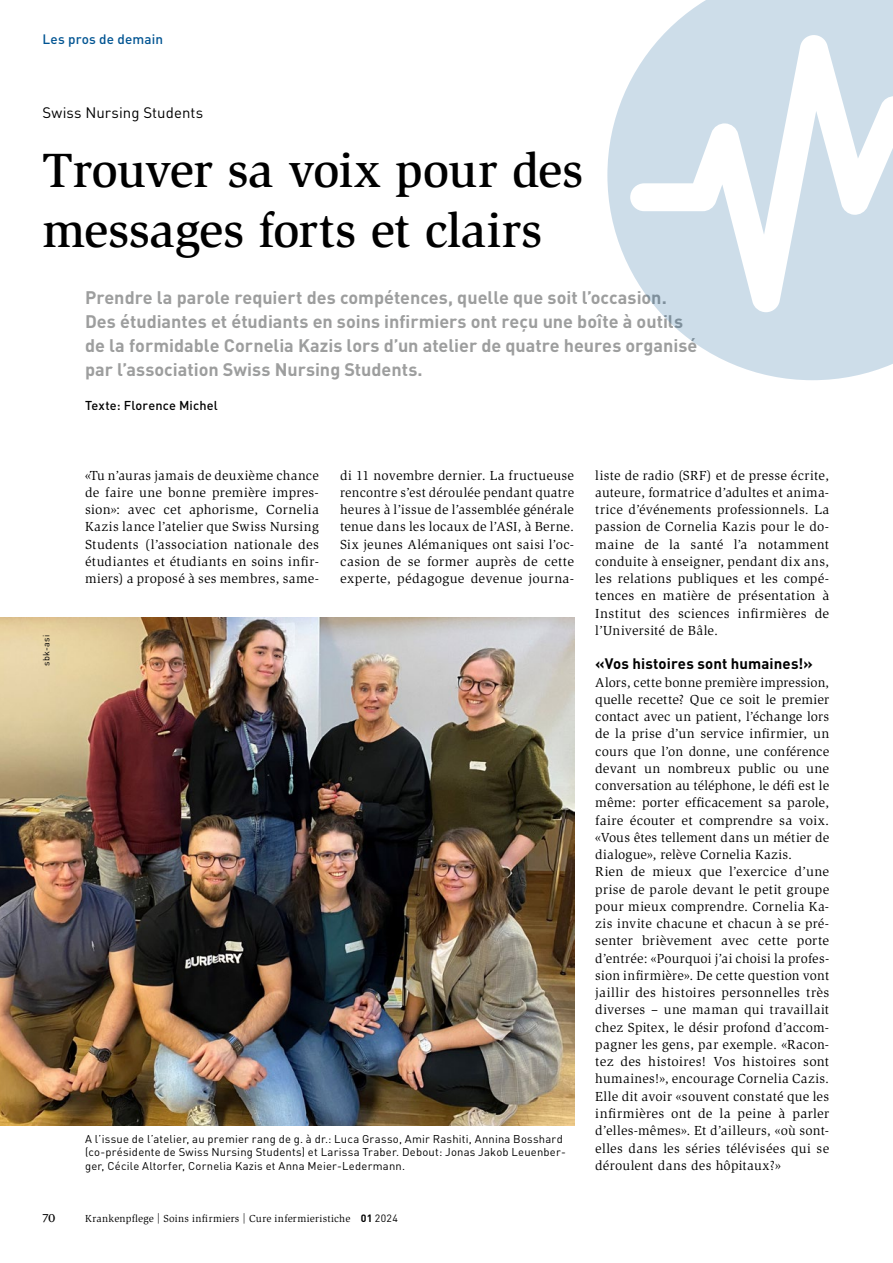
<style>
.page{position:relative;width:893px;height:1263px;background:#fff}
.page>*{position:absolute;margin:0;border:0;box-sizing:border-box;transform-origin:0 0}
.t1{font:500 49.5px/60px "Slimbach Std";letter-spacing:-.01em;color:#000}
.t2{font:700 18px/24px "DIN Pro";color:#9d9e9e}
.t3{font:700 15px "DIN Pro";letter-spacing:.01em;color:#000}
.t4{font:15px "DIN Pro";letter-spacing:.005em;color:#000}
.t5{font:13.5px/17.2px "Slimbach Std";letter-spacing:.02em;color:#000;text-align:justify}
.t6{font:500 13.5px "DIN Pro";letter-spacing:.01em;color:#015492}
.t7{font:500 12.75px "DIN Pro";letter-spacing:.015em;color:#000}
.t8{font:700 12px "Esta Pro";color:#000}
.t9{font:11.25px/13.5px "DIN Pro";letter-spacing:.02em;color:#000}
.t10{font:10.5px "Slimbach Std";letter-spacing:.025em;color:#000}
.t11{font:9px "DIN Pro";letter-spacing:.025em;color:#000}
.s1{font-family:"DIN Pro";font-weight:700}
.s2{font-family:"DIN Pro"}
</style>
<div class="page">
<svg style="left:607px;top:0;width:286px;height:380px;fill:#cddde9"></svg>
<svg style="left:630px;top:35px;width:263px;height:277px;fill:#cddde9"></svg>
<img style="left:0;top:618px;width:574px;height:508px">
<p class="t6" style="left:43px;top:30px;width:122px">Les pros de demain</p>
<p class="t4" style="left:43px;top:103px;width:162px">Swiss Nursing Students</p>
<h1 class="t1" style="left:43px;top:140px;width:542px">Trouver sa voix pour des messages forts et clairs</h1>
<p class="t11" style="left:40px;top:666px;width:32px;rotate:-90deg">sbk-asi</p>
<p class="t2" style="left:85px;top:284px;width:614px">Prendre la parole requiert des compétences, quelle que soit l’occasion.<br>Des étudiantes et étudiants en soins infirmiers ont reçu une boîte à outils de la formidable Cornelia Kazis lors d’un atelier de quatre heures organisé par l’association Swiss Nursing Students.</p>
<p class="t7" style="left:85px;top:397px;width:134px">Texte: Florence Michel</p>
<p class="t5" style="left:85px;top:467px;width:235px">«Tu n’auras jamais de deuxième chance de faire une bonne première impres&shy;sion»: avec cet aphorisme, Cornelia Kazis lance l’atelier que Swiss Nursing Students (l’association nationale des étudiantes et étudiants en soins infir&shy;miers) a proposé à ses membres, same-</p>
<p class="t5" style="left:340px;top:467px;width:235px">di 11 novembre dernier. La fructueuse rencontre s’est déroulée pendant quatre heures à l’issue de l’assemblée générale tenue dans les locaux de l’ASI, à Berne.<br>Six jeunes Alémaniques ont saisi l’oc&shy;casion de se former auprès de cette experte, pédagogue devenue journa-</p>
<p class="t5" style="left:595px;top:467px;width:235px">liste de radio (SRF) et de presse écrite, auteure, formatrice d’adultes et anima&shy;trice d’événements professionnels. La passion de Cornelia Kazis pour le do&shy;maine de la santé l’a notamment conduite à enseigner, pendant dix ans, les relations publiques et les compé&shy;tences en matière de présentation à Institut des sciences infirmières de l’Université de Bâle.</p>
<p class="t3" style="left:595px;top:654px;width:219px">«Vos histoires sont humaines!»</p>
<p class="t5" style="left:595px;top:674px;width:235px;text-align:left">Alors, cette bonne première impression, quelle recette? Que ce soit le premier contact avec un patient, l’échange lors de la prise d’un service infirmier, un cours que l’on donne, une conférence devant un nombreux public ou une conversation au téléphone, le défi est le même: porter efficacement sa parole, faire écouter et comprendre sa voix. «Vous êtes tellement dans un métier de dialogue», relève Cornelia Kazis.<br>Rien de mieux que l’exercice d’une prise de parole devant le petit groupe pour mieux comprendre. Cornelia Ka&shy;zis invite chacune et chacun à se pré&shy;senter brièvement avec cette porte d’entrée: «Pourquoi j’ai choisi la profes&shy;sion infirmière». De cette question vont jaillir des histoires personnelles très diverses – une maman qui travaillait chez Spitex, le désir profond d’accom&shy;pagner les gens, par exemple. «Racon&shy;tez des histoires! Vos histoires sont humaines!», encourage Cornelia Cazis.<br>Elle dit avoir «souvent constaté que les infirmières ont de la peine à parler d’elles-mêmes». Et d’ailleurs, «où sont&shy;elles dans les séries télévisées qui se déroulent dans des hôpitaux?»</p>
<p class="t9" style="left:85px;top:1131px;width:482px">A l’issue de l’atelier, au premier rang de g. à dr.: Luca Grasso, Amir Rashiti, Annina Bosshard (co-présidente de Swiss Nursing Students) et Larissa Traber. Debout: Jonas Jakob Leuenber&shy;ger, Cécile Altorfer, Cornelia Kazis et Anna Meier-Ledermann.</p>
<p class="t8" style="left:43px;top:1209px;width:15px">70</p>
<p class="t10" style="left:85px;top:1212px;width:314px">Krankenpflege | Soins infirmiers | Cure infermieristiche <span class="s1">01</span> <span class="s2">2024</span></p>
</div>
